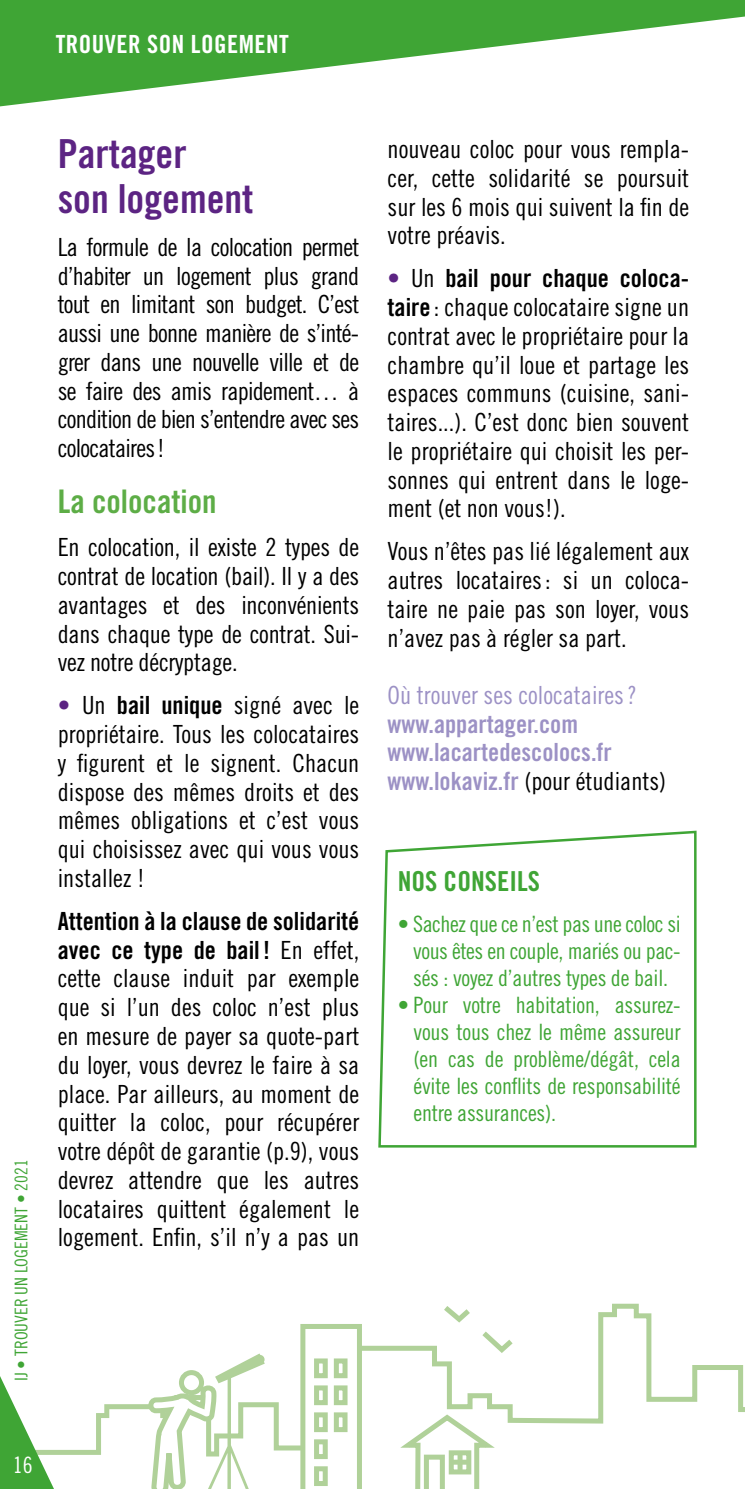
<style>
.page{position:relative;width:745px;height:1489px;background:#fff}
.page>*{position:absolute;margin:0;border:0;box-sizing:border-box;transform-origin:0 0}
.t1{font:40px/45px "Trade Gothic Bold Cond Twenty";color:#5c2483}
.t2{font:32.5px "Trade Gothic Bold Cond Twenty";color:#5dad46}
.t3{font:27.5px "Trade Gothic Bold Cond Twenty";color:#3fa535}
.t4{font:25px/28.8px "Trade Gothic Cond Eighteen";color:#000;text-align:justify}
.t5{font:25px/28.8px "Trade Gothic Bold Cond Twenty";color:#000}
.t6{font:25px/28.8px "Trade Gothic Bold Cond Twenty";color:#9c91c5}
.t7{font:25px "Trade Gothic Cond Eighteen";color:#9c91c5}
.t8{font:25px "Trade Gothic Bold Cond Twenty";letter-spacing:.02em;color:#fff}
.t9{font:22.5px/27px "Trade Gothic Cond Eighteen";letter-spacing:-.01em;color:#3fa535;text-align:justify}
.t10{font:22.5px "Trade Gothic Cond Eighteen";color:#fff}
.t11{font:17.5px "Trade Gothic Cond Eighteen";color:#3fa535}
.s1{color:#5c2483}
.s2{font-family:"Trade Gothic Bold Cond Twenty"}
.s3{font-family:"Trade Gothic Cond Eighteen"}
.s4{font-family:"Trade Gothic Cond Eighteen";color:#5c2483}
.s5{font-family:"Trade Gothic Bold Cond Twenty";color:#9c91c5}
</style>
<div class="page">
<svg style="left:54px;top:1303px;width:690px;height:152px"></svg>
<svg style="left:438px;top:1303px;width:79px;height:53px"></svg>
<svg style="left:392px;top:1411px;width:110px;height:77px"></svg>
<div style="left:457px;top:1452px;width:5px;height:19px;background:#b0d199"></div>
<div style="left:451px;top:1459px;width:17px;height:5px;background:#b0d199"></div>
<svg style="left:300px;top:1323px;width:62px;height:165px"></svg>
<div style="left:314px;top:1358px;width:13px;height:19px;border:5px solid #b0d199"></div>
<div style="left:314px;top:1385px;width:13px;height:19px;border:5px solid #b0d199"></div>
<div style="left:314px;top:1412px;width:13px;height:19px;border:5px solid #b0d199"></div>
<div style="left:314px;top:1439px;width:13px;height:19px;border:5px solid #b0d199"></div>
<div style="left:314px;top:1466px;width:13px;height:19px;border:5px solid #b0d199"></div>
<div style="left:333px;top:1358px;width:14px;height:19px;border:5px solid #b0d199"></div>
<div style="left:333px;top:1385px;width:14px;height:19px;border:5px solid #b0d199"></div>
<div style="left:333px;top:1412px;width:14px;height:19px;border:5px solid #b0d199"></div>
<svg style="left:144px;top:1325px;width:121px;height:163px"></svg>
<svg style="left:0;top:1376px;width:54px;height:112px"></svg>
<svg style="left:0;top:0;width:744px;height:106px;fill:#3fa535"></svg>
<svg style="left:378px;top:830px;width:319px;height:318px"></svg>
<p class="t8" style="left:56px;top:29px;width:235px">TROUVER SON LOGEMENT</p>
<p class="t11" style="left:11px;top:1381px;width:223px;rotate:-90deg">IJ • TROUVER UN LOGEMENT • 2021</p>
<h1 class="t1" style="left:58px;top:131px;width:197px">Partager<br>son logement</h1>
<p class="t4" style="left:58px;top:232px;width:303px">La formule de la colocation permet d’habiter un logement plus grand tout en limitant son budget. C’est aussi une bonne manière de s’inté&shy;grer dans une nouvelle ville et de se faire des amis rapidement… à condition de bien s’entendre avec ses colocataires!</p>
<h2 class="t2" style="left:58px;top:482px;width:160px">La colocation</h2>
<p class="t4" style="left:58px;top:533px;width:303px">En colocation, il existe 2 types de contrat de location (bail). Il y a des avantages et des inconvénients dans chaque type de contrat. Sui&shy;vez notre décryptage.</p>
<p class="t4" style="left:58px;top:690px;width:303px"><span class="s1">•</span> Un <span class="s2">bail unique</span> signé avec le propriétaire. Tous les colocataires y figurent et le signent. Chacun dispose des mêmes droits et des mêmes obligations et c’est vous qui choisissez avec qui vous vous installez !</p>
<p class="t5" style="left:58px;top:906px;width:303px">Attention à la clause de solidarité avec ce type de bail! <span class="s3">En effet,</span></p>
<p class="t4" style="left:58px;top:963px;width:303px">cette clause induit par exemple que si l’un des coloc n’est plus en mesure de payer sa quote-part du loyer, vous devrez le faire à sa place. Par ailleurs, au moment de quitter la coloc, pour récupérer votre dépôt de garantie (p.9), vous devrez attendre que les autres locataires quittent également le logement. Enfin, s’il n’y a pas un</p>
<p class="t4" style="left:387px;top:134px;width:303px">nouveau coloc pour vous rempla&shy;cer, cette solidarité se poursuit sur les 6 mois qui suivent la fin de votre préavis.</p>
<p class="t5" style="left:387px;top:264px;width:303px"><span class="s4">•</span> <span class="s3">Un</span> bail pour chaque coloca-</p>
<p class="t4" style="left:387px;top:292px;width:303px"><span class="s2">taire</span> : chaque colocataire signe un contrat avec le propriétaire pour la chambre qu’il loue et partage les espaces communs (cuisine, sani&shy;taires...). C’est donc bien souvent le propriétaire qui choisit les per&shy;sonnes qui entrent dans le loge&shy;ment (et non vous!).</p>
<p class="t4" style="left:387px;top:537px;width:303px">Vous n’êtes pas lié légalement aux autres locataires: si un coloca&shy;taire ne paie pas son loyer, vous n’avez pas à régler sa part.</p>
<p class="t7" style="left:387px;top:680px;width:250px">Où trouver ses colocataires?</p>
<p class="t6" style="left:387px;top:709px;width:225px">www.appartager.com www.lacartedescolocs.fr</p>
<p class="t4" style="left:387px;top:766px;width:280px"><span class="s5">www.lokaviz.fr</span> (pour étudiants)</p>
<p class="t3" style="left:397px;top:864px;width:144px">NOS CONSEILS</p>
<p class="t9" style="left:413px;top:910px;width:269px;text-indent:-15px">• Sachez que ce n’est pas une coloc si vous êtes en couple, mariés ou pac&shy;sés : voyez d’autres types de bail.</p>
<p class="t9" style="left:413px;top:991px;width:268px;text-indent:-16px">• Pour votre habitation, assurez&shy;vous tous chez le même assureur (en cas de problème/dégât, cela évite les conflits de responsabilité entre assurances).</p>
<p class="t10" style="left:13px;top:1451px;width:21px">16</p>
</div>
